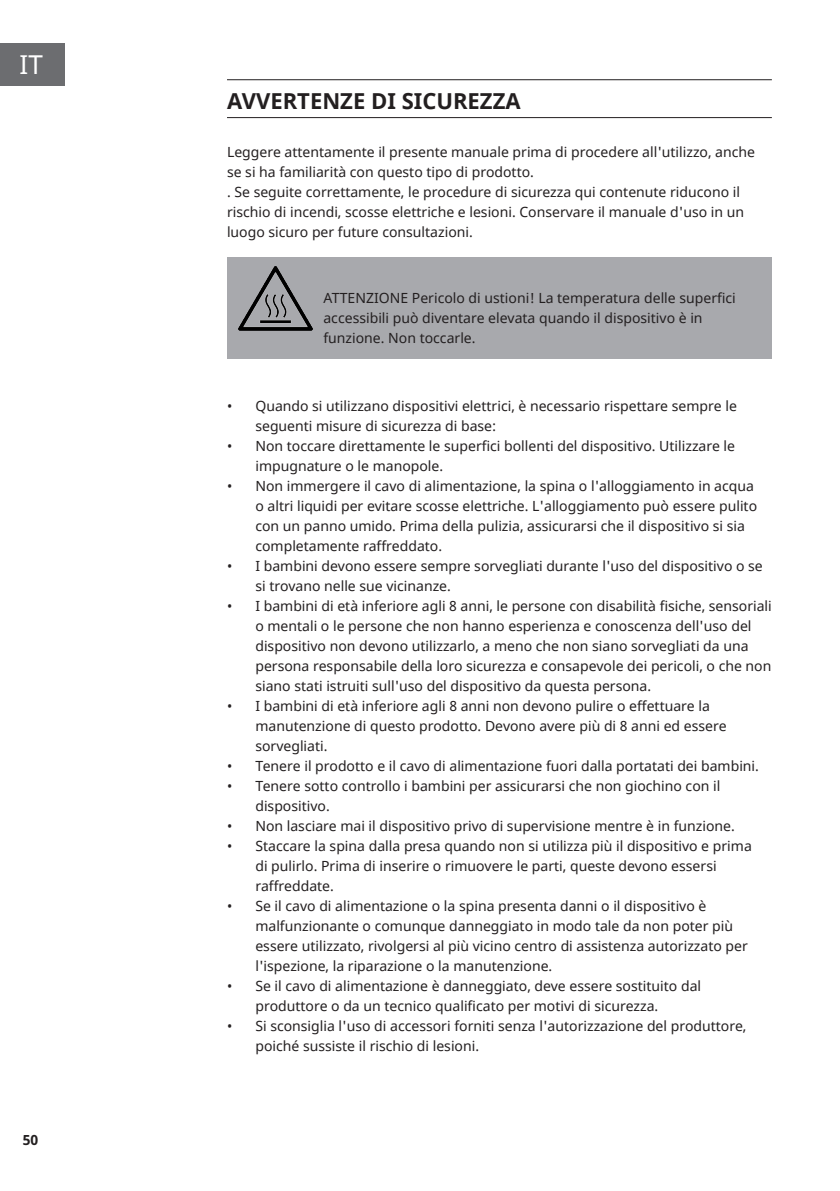
<style>
.page{position:relative;width:840px;height:1191px;background:#fff}
.page>*{position:absolute;margin:0;border:0;box-sizing:border-box;transform-origin:0 0}
.t1{font:26px "Noto Sans";color:#fff}
.Super_Headline{font:700 22px "Noto Sans";color:#231f20}
.Base_Text{font:14px/20px "Noto Sans";color:#231f20}
.Base_Text_HINWEIS_grau{font:14px/20px "Noto Sans";color:#231f20}
.t2{font:700 14px "Noto Sans";color:#231f20}
</style>
<div class="page">
<div style="left:0;top:43px;width:65px;height:42px;background:#6c6d70"></div>
<hr style="left:227px;top:79px;width:544px;height:1px;background:#231f20">
<hr style="left:227px;top:117px;width:544px;height:1px;background:#231f20">
<div style="left:227px;top:257px;width:544px;height:102px;background:#a8a9ad"></div>
<img style="left:238px;top:266px;width:74px;height:65px">
<h1 class="t1" style="left:20px;top:46px;width:25px">IT</h1>
<p class="t2" style="left:23px;top:1130px;width:17px">50</p>
<p class="Super_Headline" style="left:227px;top:85px;width:295px">AVVERTENZE DI SICUREZZA</p>
<p class="Base_Text" style="left:227px;top:142px;width:529px">Leggere attentamente il presente manuale prima di procedere all'utilizzo, anche se si ha familiarità con questo tipo di prodotto.</p>
<p class="Base_Text" style="left:227px;top:182px;width:518px">. Se seguite correttamente, le procedure di sicurezza qui contenute riducono il rischio di incendi, scosse elettriche e lesioni. Conservare il manuale d'uso in un luogo sicuro per future consultazioni.</p>
<p class="Base_Text_HINWEIS_grau" style="left:323px;top:288px;width:414px">ATTENZIONE Pericolo di ustioni! La temperatura delle superfici accessibili può diventare elevata quando il dispositivo è in funzione. Non toccarle.</p>
<p class="Base_Text" style="left:255px;top:396px;width:482px;text-indent:-28px">• Quando si utilizzano dispositivi elettrici, è necessario rispettare sempre le seguenti misure di sicurezza di base:</p>
<p class="Base_Text" style="left:255px;top:436px;width:481px;text-indent:-28px">• Non toccare direttamente le superfici bollenti del dispositivo. Utilizzare le impugnature o le manopole.</p>
<p class="Base_Text" style="left:255px;top:476px;width:503px;text-indent:-28px">• Non immergere il cavo di alimentazione, la spina o l'alloggiamento in acqua o altri liquidi per evitare scosse elettriche. L'alloggiamento può essere pulito con un panno umido. Prima della pulizia, assicurarsi che il dispositivo si sia completamente raffreddato.</p>
<p class="Base_Text" style="left:255px;top:556px;width:508px;text-indent:-28px">• I bambini devono essere sempre sorvegliati durante l'uso del dispositivo o se si trovano nelle sue vicinanze.</p>
<p class="Base_Text" style="left:255px;top:596px;width:517px;text-indent:-28px">• I bambini di età inferiore agli 8 anni, le persone con disabilità fisiche, sensoriali o mentali o le persone che non hanno esperienza e conoscenza dell'uso del dispositivo non devono utilizzarlo, a meno che non siano sorvegliati da una persona responsabile della loro sicurezza e consapevole dei pericoli, o che non siano stati istruiti sull'uso del dispositivo da questa persona.</p>
<p class="Base_Text" style="left:255px;top:696px;width:472px;text-indent:-28px">• I bambini di età inferiore agli 8 anni non devono pulire o effettuare la manutenzione di questo prodotto. Devono avere più di 8 anni ed essere sorvegliati.</p>
<p class="Base_Text" style="left:227px;top:756px;width:533px">• Tenere il prodotto e il cavo di alimentazione fuori dalla portatati dei bambini.</p>
<p class="Base_Text" style="left:255px;top:776px;width:466px;text-indent:-28px">• Tenere sotto controllo i bambini per assicurarsi che non giochino con il dispositivo.</p>
<p class="Base_Text" style="left:227px;top:816px;width:509px">• Non lasciare mai il dispositivo privo di supervisione mentre è in funzione.</p>
<p class="Base_Text" style="left:255px;top:836px;width:497px;text-indent:-28px">• Staccare la spina dalla presa quando non si utilizza più il dispositivo e prima di pulirlo. Prima di inserire o rimuovere le parti, queste devono essersi raffreddate.</p>
<p class="Base_Text" style="left:255px;top:896px;width:493px;text-indent:-28px">• Se il cavo di alimentazione o la spina presenta danni o il dispositivo è malfunzionante o comunque danneggiato in modo tale da non poter più essere utilizzato, rivolgersi al più vicino centro di assistenza autorizzato per l'ispezione, la riparazione o la manutenzione.</p>
<p class="Base_Text" style="left:255px;top:976px;width:447px;text-indent:-28px">• Se il cavo di alimentazione è danneggiato, deve essere sostituito dal produttore o da un tecnico qualificato per motivi di sicurezza.</p>
<p class="Base_Text" style="left:255px;top:1016px;width:492px;text-indent:-28px">• Si sconsiglia l'uso di accessori forniti senza l'autorizzazione del produttore, poiché sussiste il rischio di lesioni.</p>
</div>
